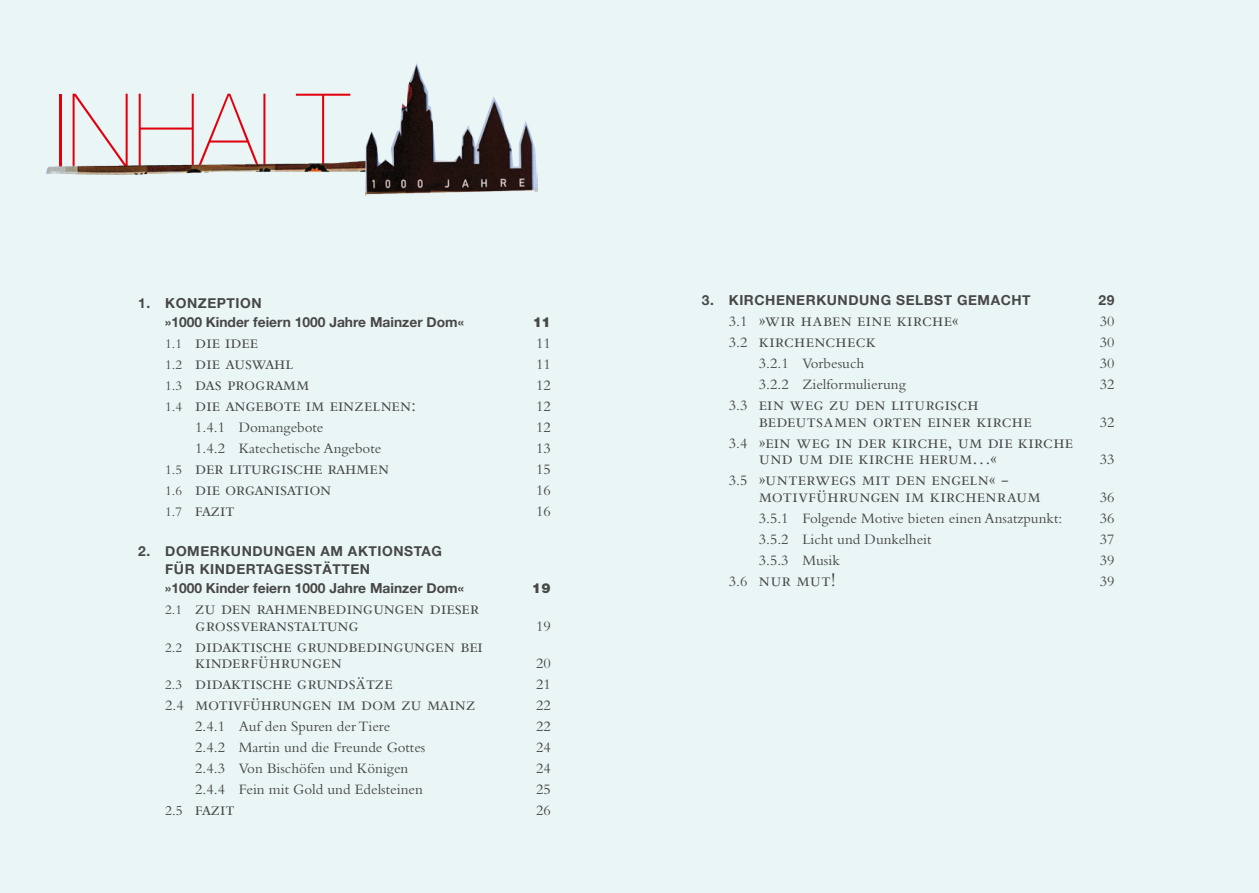
<style>
.page{position:relative;width:1259px;height:893px;background:#eaf6f6}
.page>*{position:absolute;margin:0;border:0;box-sizing:border-box;transform-origin:0 0}
.t1{font:200 102px "Helvetica Neue";color:#e3000d}
.t2{font:19.5px/16.5px "Bembo SC";color:#474746}
.t3{font:19.5px/16.5px "Bembo SC";letter-spacing:.02em;color:#474746}
.t4{font:19.5px "Bembo SC";letter-spacing:-.02em;color:#474746}
.t5{font:15px "Bembo";color:#474746}
.t6{font:700 13.8px/18.8px "Helvetica Neue";letter-spacing:.04em;color:#474746}
.t7{font:900 13.8px "Helvetica Neue";color:#474746}
.s1{font-family:"Bembo";font-size:13.65px}
.s2{font-family:"Bembo";font-size:15px}
.s3{font-family:"Bembo";font-size:14.25px}
</style>
<div class="page">
<img style="left:47px;top:161px;width:319px;height:13px">
<img style="left:366px;top:63px;width:171px;height:132px">
<h1 class="t1" style="left:54px;top:72px;width:296px">INHALT</h1>
<p class="t6" style="left:165px;top:293px;width:300px;text-indent:-27px">1. KONZEPTION<br>»1000 KINDER FEIERN 1000 JAHRE MAINZER DOM«</p>
<p class="t7" style="left:533px;top:314px;width:19px">11</p>
<h2 class="t2" style="left:165px;top:334px;width:94px"><span class="s1">1.1</span> die idee</h2>
<p class="t5" style="left:536px;top:334px;width:16px">11</p>
<h2 class="t4" style="left:165px;top:352px;width:130px"><span class="s1">1.2</span> die auswahl</h2>
<p class="t5" style="left:536px;top:355px;width:16px">11</p>
<h2 class="t4" style="left:165px;top:373px;width:146px"><span class="s1">1.3</span> das programm</h2>
<p class="t5" style="left:536px;top:376px;width:16px">12</p>
<h2 class="t2" style="left:165px;top:397px;width:252px"><span class="s1">1.4</span> die angebote im einzelnen:</h2>
<p class="t5" style="left:536px;top:397px;width:16px">12</p>
<p class="t5" style="left:195px;top:418px;width:130px">1.4.1 Domangebote</p>
<p class="t5" style="left:536px;top:418px;width:16px">12</p>
<p class="t5" style="left:195px;top:439px;width:188px">1.4.2 Katechetische Angebote</p>
<p class="t5" style="left:536px;top:439px;width:16px">13</p>
<h2 class="t2" style="left:165px;top:460px;width:225px"><span class="s1">1.5</span> der liturgische rahmen</h2>
<p class="t5" style="left:536px;top:460px;width:16px">15</p>
<h2 class="t4" style="left:165px;top:478px;width:168px"><span class="s1">1.6</span> die organisation</h2>
<p class="t5" style="left:536px;top:481px;width:16px">16</p>
<h2 class="t2" style="left:165px;top:502px;width:71px"><span class="s1">1.7</span> fazit</h2>
<p class="t5" style="left:536px;top:502px;width:16px">16</p>
<p class="t6" style="left:165px;top:541px;width:300px;text-indent:-27px">2. DOMERKUNDUNGEN AM AKTIONSTAG<br>FÜR KINDERTAGESSTÄTTEN<br>»1000 KINDER FEIERN 1000 JAHRE MAINZER DOM«</p>
<p class="t7" style="left:532px;top:580px;width:20px">19</p>
<h2 class="t2" style="left:195px;top:600px;width:285px;text-indent:-30px"><span class="s1">2.1</span> zu den rahmenbedingungen dieser grossveranstaltung</h2>
<h2 class="t2" style="left:195px;top:637px;width:289px;text-indent:-30px"><span class="s1">2.2</span> didaktische grundbedingungen bei kinderführungen</h2>
<p class="t5" style="left:536px;top:617px;width:16px">19</p>
<p class="t5" style="left:536px;top:655px;width:16px">20</p>
<h2 class="t2" style="left:165px;top:675px;width:229px"><span class="s1">2.3</span> didaktische grundsätze</h2>
<p class="t5" style="left:536px;top:676px;width:16px">21</p>
<h2 class="t2" style="left:165px;top:696px;width:311px"><span class="s2">2.4</span> motivführungen im dom zu mainz</h2>
<p class="t5" style="left:536px;top:697px;width:16px">22</p>
<p class="t5" style="left:195px;top:718px;width:196px">2.4.1 Auf den Spuren der Tiere</p>
<p class="t5" style="left:536px;top:718px;width:16px">22</p>
<p class="t5" style="left:195px;top:739px;width:232px">2.4.2 Martin und die Freunde Gottes</p>
<p class="t5" style="left:536px;top:739px;width:16px">24</p>
<p class="t5" style="left:195px;top:760px;width:215px">2.4.3 Von Bischöfen und Königen</p>
<p class="t5" style="left:536px;top:760px;width:16px">24</p>
<p class="t5" style="left:195px;top:781px;width:229px">2.4.4 Fein mit Gold und Edelsteinen</p>
<p class="t5" style="left:536px;top:781px;width:16px">25</p>
<h2 class="t2" style="left:165px;top:801px;width:71px"><span class="s3">2.5</span> fazit</h2>
<p class="t5" style="left:536px;top:802px;width:16px">26</p>
<p class="t6" style="left:702px;top:290px;width:330px">3. KIRCHENERKUNDUNG SELBST GEMACHT</p>
<p class="t6" style="left:1098px;top:290px;width:17px">29</p>
<h2 class="t3" style="left:729px;top:312px;width:231px"><span class="s2">3.1</span> »wir haben eine kirche«</h2>
<p class="t5" style="left:1099px;top:313px;width:16px">30</p>
<h2 class="t2" style="left:729px;top:333px;width:149px"><span class="s2">3.2</span> kirchencheck</h2>
<p class="t5" style="left:1099px;top:334px;width:16px">30</p>
<p class="t5" style="left:759px;top:355px;width:107px">3.2.1 Vorbesuch</p>
<p class="t5" style="left:1099px;top:355px;width:16px">30</p>
<p class="t5" style="left:759px;top:376px;width:148px">3.2.2 Zielformulierung</p>
<p class="t5" style="left:1099px;top:376px;width:16px">32</p>
<h2 class="t2" style="left:759px;top:396px;width:274px;text-indent:-30px"><span class="s2">3.3</span> ein weg zu den liturgisch bedeutsamen orten einer kirche</h2>
<p class="t5" style="left:1099px;top:413px;width:16px">32</p>
<h2 class="t3" style="left:759px;top:433px;width:316px;text-indent:-30px"><span class="s2">3.4</span> »ein weg in der kirche, um die kirche und um die kirche herum…«</h2>
<h2 class="t3" style="left:759px;top:471px;width:283px;text-indent:-30px"><span class="s2">3.5</span> »unterwegs mit den engeln« - motivführungen im kirchenraum</h2>
<p class="t5" style="left:1099px;top:451px;width:16px">33</p>
<p class="t5" style="left:1099px;top:488px;width:16px">36</p>
<p class="t5" style="left:759px;top:509px;width:305px">3.5.1 Folgende Motive bieten einen Ansatzpunkt:</p>
<p class="t5" style="left:1099px;top:509px;width:16px">36</p>
<p class="t5" style="left:759px;top:530px;width:174px">3.5.2 Licht und Dunkelheit</p>
<p class="t5" style="left:1099px;top:530px;width:16px">37</p>
<p class="t5" style="left:759px;top:551px;width:82px">3.5.3 Musik</p>
<p class="t5" style="left:1099px;top:551px;width:16px">39</p>
<h2 class="t2" style="left:729px;top:571px;width:108px"><span class="s2">3.6</span> nur mut!</h2>
<p class="t5" style="left:1099px;top:572px;width:16px">39</p>
</div>
